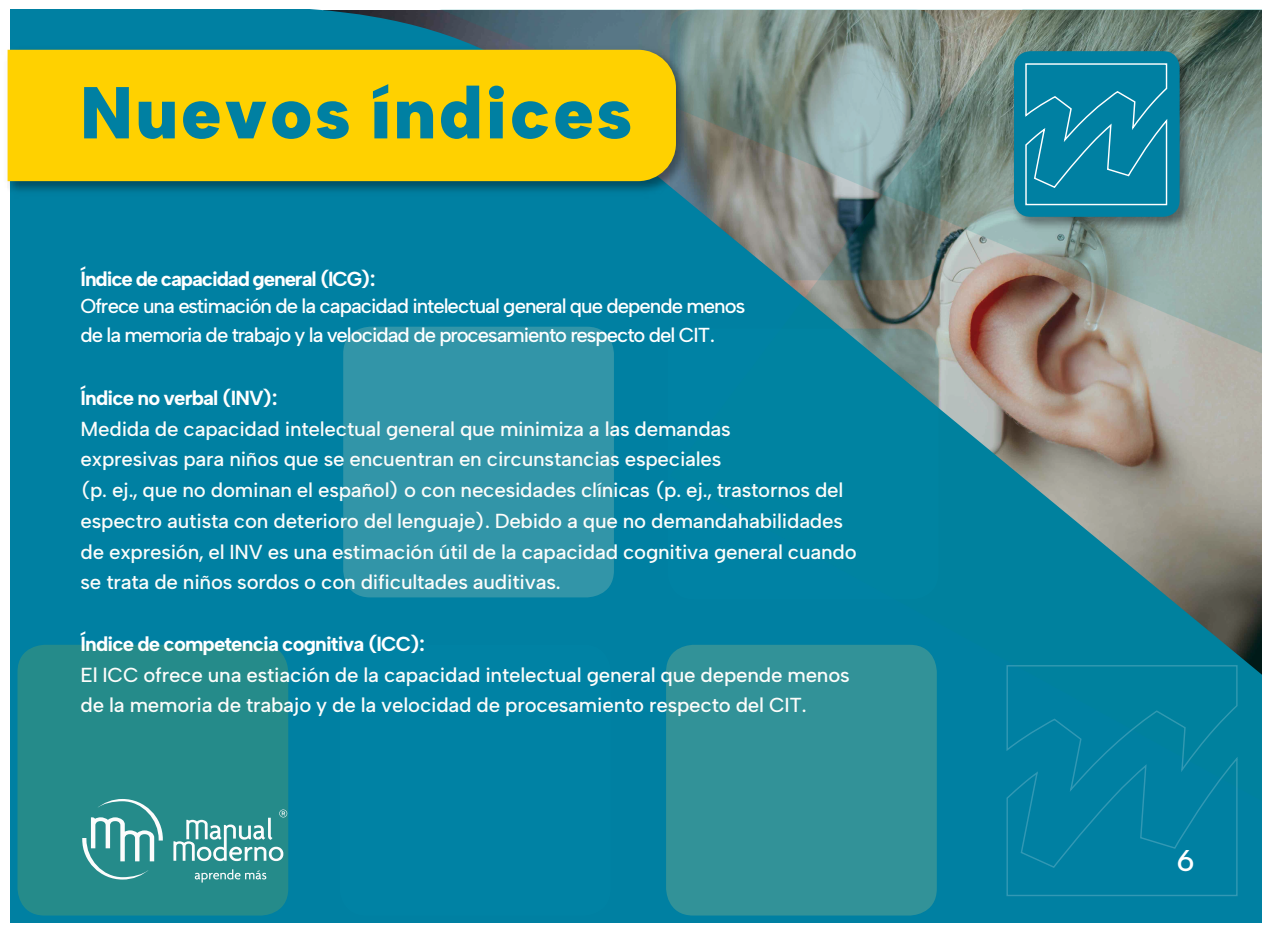
<style>
.page{position:relative;width:1272px;height:934px;background:#fff}
.page>*{position:absolute;margin:0;border:0;box-sizing:border-box;transform-origin:0 0}
.t1{font:900 73.35px "Albert Sans";letter-spacing:.035em;color:#0080a2}
.t2{font:500 30px "Albert Sans";color:#fff}
.t3{font:700 20.4px "Albert Sans";letter-spacing:-.045em;color:#fff}
.t4{font:500 20.25px/30.8px "Albert Sans";letter-spacing:-.01em;color:#fcfcfa}
.t5{font:500 20.25px/29px "Albert Sans";letter-spacing:-.05em;color:#fff}
</style>
<div class="page">
<div style="left:11px;top:10px;width:1250px;height:913px;background:#0080a2"></div>
<svg style="left:865px;top:365px;width:396px;height:454px;background:#4c8993"></svg>
<img style="left:384px;top:10px;width:877px;height:355px">
<div style="left:18px;top:645px;width:270px;height:271px;background:#258b8a;border-radius:27px"></div>
<div style="left:340px;top:645px;width:271px;height:271px;background:#0082a4;border-radius:27px"></div>
<div style="left:666px;top:645px;width:271px;height:271px;background:#329298;border-radius:27px"></div>
<div style="left:1006px;top:664px;width:232px;height:233px;background:#0080a2"></div>
<svg style="left:668px;top:329px;width:270px;height:270px;background:#14849c"></svg>
<svg style="left:670px;top:10px;width:270px;height:270px;background:#7b8e8a"></svg>
<img style="left:7px;top:44px;width:686px;height:154px">
<div style="left:8px;top:50px;width:668px;height:131px;background:#ffd100"></div>
<img style="left:1008px;top:45px;width:188px;height:189px">
<div style="left:1014px;top:51px;width:166px;height:166px;background:#0080a2;border-radius:17px"></div>
<svg style="left:1025px;top:63px;width:143px;height:143px"></svg>
<svg style="left:82px;top:805px;width:81px;height:75px"></svg>
<svg style="left:173px;top:809px;width:114px;height:52px"></svg>
<svg style="left:195px;top:869px;width:71px;height:14px"></svg>
<img style="left:68px;top:214px;width:29px;height:43px">
<div style="left:78px;top:239px;width:773px;height:406px;background:#0080a2"></div>
<img style="left:91px;top:244px;width:774px;height:561px">
<h1 class="t1" style="left:80px;top:65px;width:554px">Nuevos índices</h1>
<p class="t3" style="left:81px;top:265px;width:296px">Índice de capacidad general (ICG):</p>
<p class="t5" style="left:81px;top:291px;width:666px">Ofrece una estimación de la capacidad intelectual general que depende menos de la memoria de trabajo y la velocidad de procesamiento respecto del CIT.</p>
<p class="t3" style="left:81px;top:385px;width:198px">Índice no verbal (INV):</p>
<p class="t4" style="left:81px;top:413px;width:778px">Medida de capacidad intelectual general que minimiza a las demandas<br>expresivas para niños que se encuentran en circunstancias especiales<br>(p. ej., que no dominan el español) o con necesidades clínicas (p. ej., trastornos del espectro autista con deterioro del lenguaje). Debido a que no demandahabilidades de expresión, el INV es una estimación útil de la capacidad cognitiva general cuando se trata de niños sordos o con dificultades auditivas.</p>
<p class="t3" style="left:81px;top:631px;width:346px">Índice de competencia cognitiva (ICC):</p>
<p class="t4" style="left:81px;top:659px;width:771px">El ICC ofrece una estiación de la capacidad intelectual general que depende menos de la memoria de trabajo y de la velocidad de procesamiento respecto del CIT.</p>
<h2 class="t2" style="left:1176px;top:841px;width:20px">6</h2>
</div>
